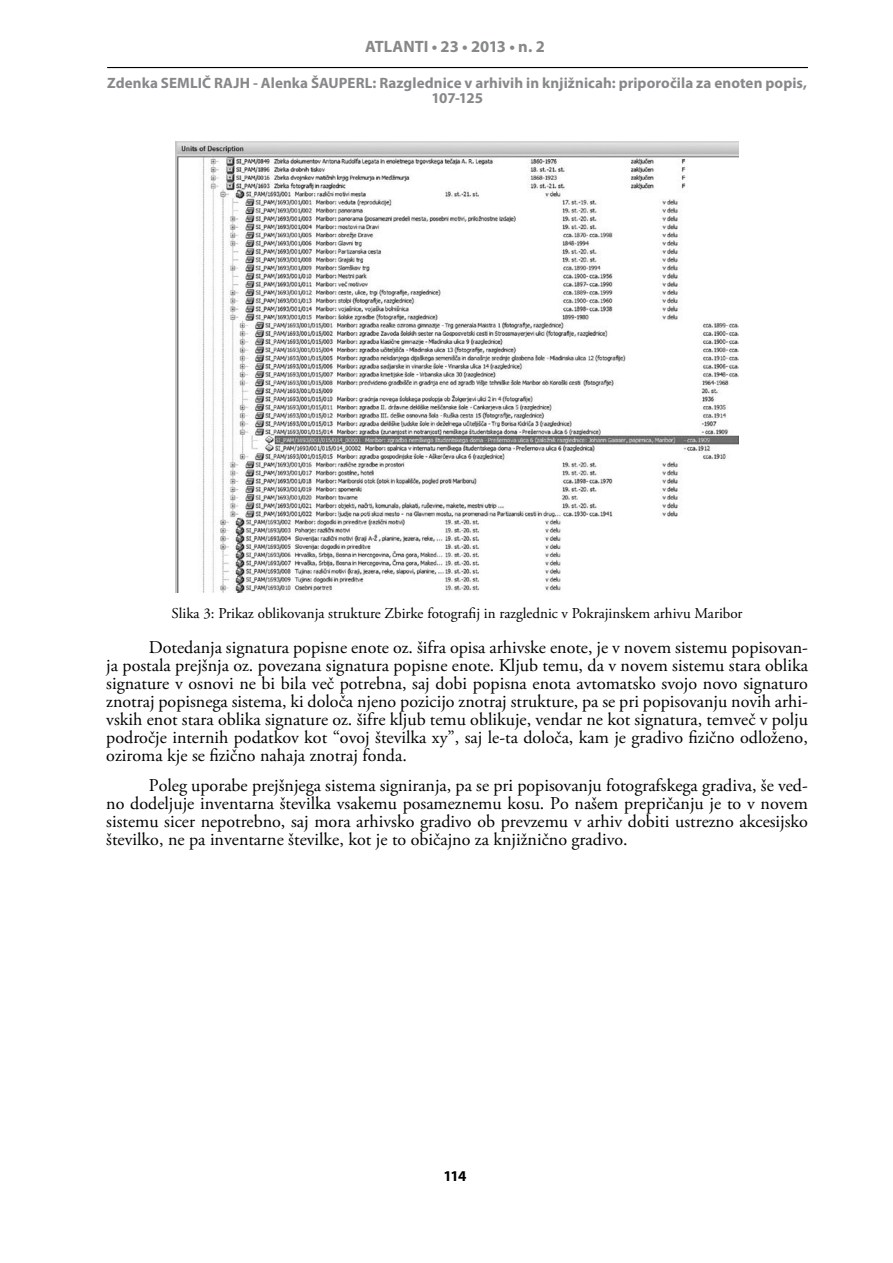
<style>
.page{position:relative;width:893px;height:1263px;background:#fff}
.page>*{position:absolute;margin:0;border:0;box-sizing:border-box;transform-origin:0 0}
.t1{font:18px/18px "Adobe Garamond Pro";color:#000;text-align:justify}
.t2{font:700 16.5px "Myriad Pro";letter-spacing:-.005em;color:#87888a}
.t3{font:700 15px/15px "Myriad Pro";letter-spacing:.005em;color:#87888a;text-align:center}
.t4{font:15px "Adobe Garamond Pro";letter-spacing:-.01em;color:#000}
.t5{font:700 15px "Myriad Pro";color:#000}
</style>
<div class="page">
<hr style="left:107px;top:67px;width:701px;height:1px;background:#000">
<img style="left:175px;top:142px;width:564px;height:450px">
<p class="t2" style="left:365px;top:35px;width:181px">ATLANTI • 23 • 2013 • n. 2</p>
<p class="t3" style="left:107px;top:75px;width:701px">Zdenka SEMLIČ RAJH - Alenka ŠAUPERL: Razglednice v arhivih in knjižnicah: priporočila za enoten popis,<br>107-125</p>
<p class="t4" style="left:172px;top:604px;width:572px">Slika 3: Prikaz oblikovanja strukture Zbirke fotografij in razglednic v Pokrajinskem arhivu Maribor</p>
<p class="t1" style="left:106px;top:638px;width:703px;text-indent:43px">Dotedanja signatura popisne enote oz. šifra opisa arhivske enote, je v novem sistemu popisovan&shy;ja postala prejšnja oz. povezana signatura popisne enote. Kljub temu, da v novem sistemu stara oblika signature v osnovi ne bi bila več potrebna, saj dobi popisna enota avtomatsko svojo novo signaturo znotraj popisnega sistema, ki določa njeno pozicijo znotraj strukture, pa se pri popisovanju novih arhi&shy;vskih enot stara oblika signature oz. šifre kljub temu oblikuje, vendar ne kot signatura, temveč v polju področje internih podatkov kot “ovoj številka xy”, saj le-ta določa, kam je gradivo fizično odloženo, oziroma kje se fizično nahaja znotraj fonda.</p>
<p class="t1" style="left:106px;top:777px;width:703px;text-indent:43px">Poleg uporabe prejšnjega sistema signiranja, pa se pri popisovanju fotografskega gradiva, še ved&shy;no dodeljuje inventarna številka vsakemu posameznemu kosu. Po našem prepričanju je to v novem sistemu sicer nepotrebno, saj mora arhivsko gradivo ob prevzemu v arhiv dobiti ustrezno akcesijsko številko, ne pa inventarne številke, kot je to običajno za knjižnično gradivo.</p>
<p class="t5" style="left:444px;top:1166px;width:24px">114</p>
</div>
